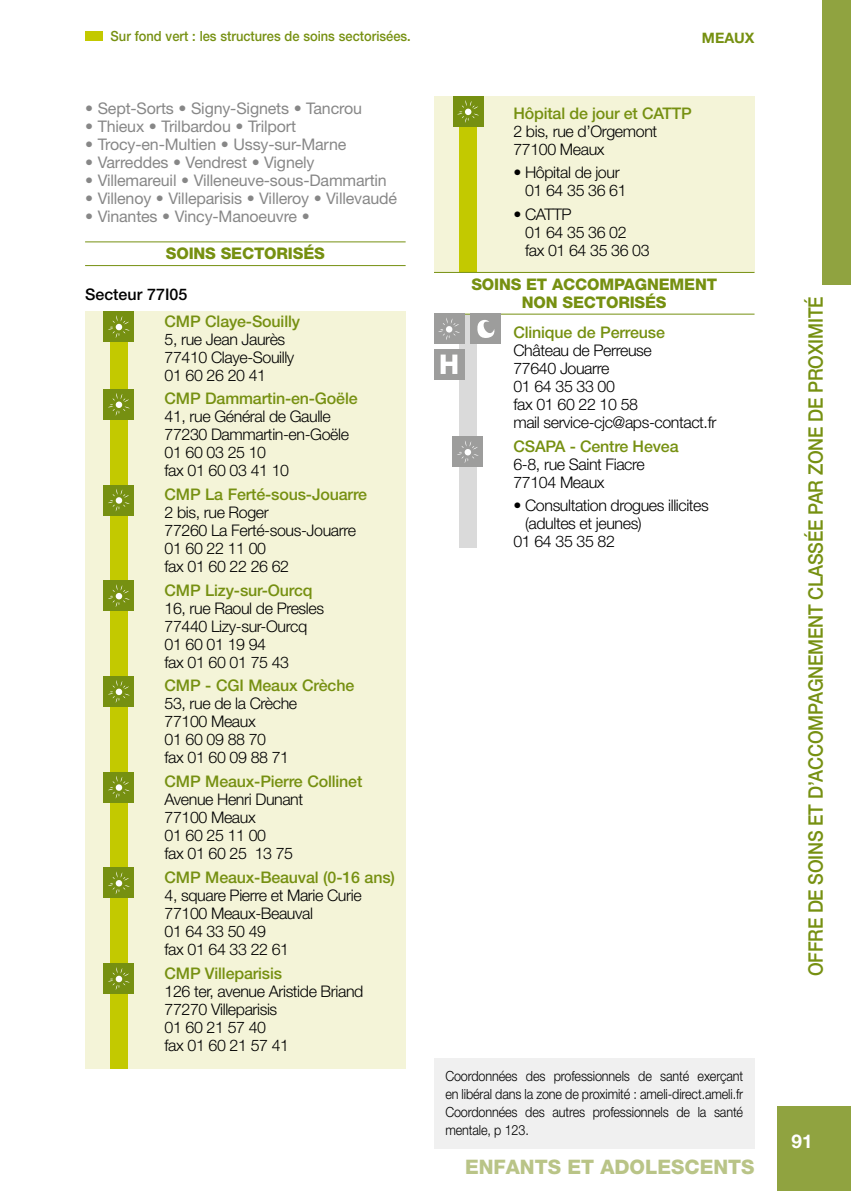
<style>
.page{position:relative;width:851px;height:1191px;background:#fff}
.page>*{position:absolute;margin:0;border:0;box-sizing:border-box;transform-origin:0 0}
.t1{font:500 20px "Helvetica Neue LT Pro";letter-spacing:-.01em;color:#769011;scale:.9 1}
.t2{font:800 20px "Helvetica Neue LT Pro";color:#b9c487}
.t3{font:700 19px "Helvetica Neue LT Pro";color:#fff}
.t4{font:300 16px/18px "Helvetica Neue LT Pro";letter-spacing:-.025em;color:#000}
.t5{font:16px "Helvetica Neue LT Pro";letter-spacing:-.01em;color:#878787}
.t6{font:500 16px "Helvetica Neue LT Pro";letter-spacing:-.01em;color:#769011}
.t7{font:800 16px/18px "Helvetica Neue LT Pro";letter-spacing:-.01em;color:#769011;text-align:center}
.t8{font:500 16px "Helvetica Neue LT Pro";color:#000}
.t9{font:700 14.4px "Helvetica Neue LT Pro";color:#769011}
.t10{font:300 14px/18px "Helvetica Neue LT Pro";letter-spacing:-.01em;color:#000;text-align:justify;scale:.9 1}
.t11{font:500 14px "Helvetica Neue LT Pro";color:#769011;scale:.92 1}
</style>
<div class="page">
<div style="left:85px;top:312px;width:320px;height:757px;background:#f4f4d8"></div>
<div style="left:434px;top:96px;width:320px;height:189px;background:#f4f4d8"></div>
<div style="left:111px;top:323px;width:17px;height:746px;background:#c3c900"></div>
<div style="left:459px;top:96px;width:17px;height:189px;background:#c3c900"></div>
<div style="left:459px;top:296px;width:17px;height:252px;background:#dadada"></div>
<hr style="left:85px;top:241px;width:320px;height:1px;background:#769011">
<hr style="left:85px;top:265px;width:320px;height:1px;background:#769011">
<div style="left:104px;top:312px;width:30px;height:29px;background:#769011"></div>
<svg style="left:108px;top:315px;width:22px;height:23px"></svg>
<div style="left:104px;top:389px;width:30px;height:30px;background:#769011"></div>
<svg style="left:108px;top:393px;width:22px;height:23px"></svg>
<div style="left:104px;top:485px;width:30px;height:30px;background:#769011"></div>
<svg style="left:108px;top:489px;width:22px;height:22px"></svg>
<div style="left:104px;top:581px;width:30px;height:29px;background:#769011"></div>
<svg style="left:108px;top:584px;width:22px;height:23px"></svg>
<div style="left:104px;top:676px;width:30px;height:30px;background:#769011"></div>
<svg style="left:108px;top:680px;width:22px;height:23px"></svg>
<div style="left:104px;top:772px;width:30px;height:30px;background:#769011"></div>
<svg style="left:108px;top:776px;width:22px;height:22px"></svg>
<div style="left:104px;top:868px;width:30px;height:30px;background:#769011"></div>
<svg style="left:108px;top:871px;width:22px;height:23px"></svg>
<div style="left:104px;top:963px;width:30px;height:30px;background:#769011"></div>
<svg style="left:108px;top:967px;width:22px;height:23px"></svg>
<div style="left:434px;top:1057px;width:320px;height:91px;background:#f0f0f0"></div>
<div style="left:434px;top:272px;width:320px;height:42px;background:#fff"></div>
<hr style="left:434px;top:272px;width:320px;height:1px;background:#769011">
<hr style="left:434px;top:314px;width:320px;height:1px;background:#769011">
<div style="left:453px;top:96px;width:30px;height:30px;background:#769011"></div>
<svg style="left:457px;top:100px;width:22px;height:23px"></svg>
<div style="left:434px;top:349px;width:30px;height:30px;background:#9d9d9c"></div>
<svg style="left:440px;top:354px;width:17px;height:20px"></svg>
<div style="left:470px;top:314px;width:30px;height:30px;background:#9d9d9c"></div>
<svg style="left:477px;top:320px;width:18px;height:18px"></svg>
<div style="left:434px;top:314px;width:30px;height:30px;background:#9d9d9c"></div>
<svg style="left:438px;top:318px;width:22px;height:22px"></svg>
<div style="left:452px;top:437px;width:30px;height:30px;background:#9d9d9c"></div>
<svg style="left:457px;top:441px;width:21px;height:22px"></svg>
<div style="left:822px;top:0;width:28px;height:285px;background:#90a340"></div>
<div style="left:777px;top:1106px;width:73px;height:85px;background:#90a340"></div>
<div style="left:85px;top:31px;width:17px;height:10px;background:#c3c900"></div>
<p class="t11" style="left:111px;top:28px;width:328px">Sur fond vert : les structures de soins sectorisées.</p>
<p class="t9" style="left:701px;top:28px;width:54px">MEAUX</p>
<p class="t5" style="left:85px;top:98px;width:278px">• Sept-Sorts • Signy-Signets • Tancrou</p>
<p class="t5" style="left:85px;top:116px;width:212px">• Thieux • Trilbardou • Trilport</p>
<p class="t5" style="left:85px;top:134px;width:263px">• Trocy-en-Multien • Ussy-sur-Marne</p>
<p class="t5" style="left:85px;top:152px;width:231px">• Varreddes • Vendrest • Vignely</p>
<p class="t5" style="left:85px;top:170px;width:303px">• Villemareuil • Villeneuve-sous-Dammartin</p>
<p class="t5" style="left:85px;top:188px;width:313px">• Villenoy • Villeparisis • Villeroy • Villevaudé</p>
<p class="t5" style="left:85px;top:206px;width:226px">• Vinantes • Vincy-Manoeuvre •</p>
<p class="t7" style="left:166px;top:245px;width:160px">SOINS SECTORISÉS</p>
<p class="t8" style="left:85px;top:285px;width:104px">Secteur 77I05</p>
<p class="t6" style="left:164px;top:311px;width:137px">CMP Claye-Souilly</p>
<p class="t4" style="left:164px;top:329px;width:131px">5, rue Jean Jaurès<br>77410 Claye-Souilly<br>01 60 26 20 41</p>
<p class="t6" style="left:164px;top:389px;width:194px">CMP Dammartin-en-Goële</p>
<p class="t4" style="left:164px;top:407px;width:186px">41, rue Général de Gaulle<br>77230 Dammartin-en-Goële<br>01 60 03 25 10<br>fax 01 60 03 41 10</p>
<p class="t6" style="left:164px;top:485px;width:204px">CMP La Ferté-sous-Jouarre</p>
<p class="t4" style="left:164px;top:503px;width:193px">2 bis, rue Roger<br>77260 La Ferté-sous-Jouarre<br>01 60 22 11 00<br>fax 01 60 22 26 62</p>
<p class="t6" style="left:164px;top:580px;width:150px">CMP Lizy-sur-Ourcq</p>
<p class="t4" style="left:164px;top:598px;width:161px">16, rue Raoul de Presles<br>77440 Lizy-sur-Ourcq<br>01 60 01 19 94<br>fax 01 60 01 75 43</p>
<p class="t6" style="left:164px;top:676px;width:191px">CMP - CGI Meaux Crèche</p>
<p class="t4" style="left:164px;top:694px;width:134px">53, rue de la Crèche<br>77100 Meaux<br>01 60 09 88 70<br>fax 01 60 09 88 71</p>
<p class="t6" style="left:164px;top:772px;width:199px">CMP Meaux-Pierre Collinet</p>
<p class="t4" style="left:164px;top:790px;width:140px">Avenue Henri Dunant<br>77100 Meaux<br>01 60 25 11 00<br>fax 01 60 25 13 75</p>
<p class="t6" style="left:164px;top:867px;width:232px">CMP Meaux-Beauval (0-16 ans)</p>
<p class="t4" style="left:164px;top:885px;width:198px">4, square Pierre et Marie Curie<br>77100 Meaux-Beauval<br>01 64 33 50 49<br>fax 01 64 33 22 61</p>
<p class="t6" style="left:164px;top:963px;width:119px">CMP Villeparisis</p>
<p class="t4" style="left:164px;top:981px;width:200px">126 ter, avenue Aristide Briand<br>77270 Villeparisis<br>01 60 21 57 40<br>fax 01 60 21 57 41</p>
<p class="t6" style="left:513px;top:103px;width:180px">Hôpital de jour et CATTP</p>
<p class="t4" style="left:513px;top:122px;width:145px">2 bis, rue d’Orgemont<br>77100 Meaux</p>
<p class="t4" style="left:525px;top:163px;width:103px;text-indent:-12px">• Hôpital de jour<br>01 64 35 36 61</p>
<p class="t4" style="left:525px;top:205px;width:126px;text-indent:-12px">• CATTP<br>01 64 35 36 02 fax 01 64 35 36 03</p>
<p class="t7" style="left:471px;top:275px;width:247px">SOINS ET ACCOMPAGNEMENT<br>NON SECTORISÉS</p>
<p class="t6" style="left:513px;top:323px;width:153px">Clinique de Perreuse</p>
<p class="t4" style="left:513px;top:341px;width:204px">Château de Perreuse<br>77640 Jouarre<br>01 64 35 33 00<br>fax 01 60 22 10 58<br>mail service-cjc@aps-contact.fr</p>
<p class="t6" style="left:513px;top:436px;width:167px">CSAPA - Centre Hevea</p>
<p class="t4" style="left:513px;top:455px;width:133px">6-8, rue Saint Fiacre<br>77104 Meaux</p>
<p class="t4" style="left:513px;top:496px;width:197px">• Consultation drogues illicites</p>
<p class="t4" style="left:525px;top:514px;width:118px">(adultes et jeunes)</p>
<p class="t4" style="left:513px;top:532px;width:103px">01 64 35 35 82</p>
<p class="t10" style="left:445px;top:1066px;width:332px">Coordonnées des professionnels de santé exerçant en libéral dans la zone de proximité : ameli-direct.ameli.fr Coordonnées des autres professionnels de la santé mentale, p 123.</p>
<p class="t2" style="left:465px;top:1155px;width:291px">ENFANTS ET ADOLESCENTS</p>
<p class="t1" style="left:803px;top:976px;width:757px;rotate:-90deg">OFFRE DE SOINS ET D’ACCOMPAGNEMENT CLASSÉE PAR ZONE DE PROXIMITÉ</p>
<p class="t3" style="left:791px;top:1129px;width:23px">91</p>
</div>
